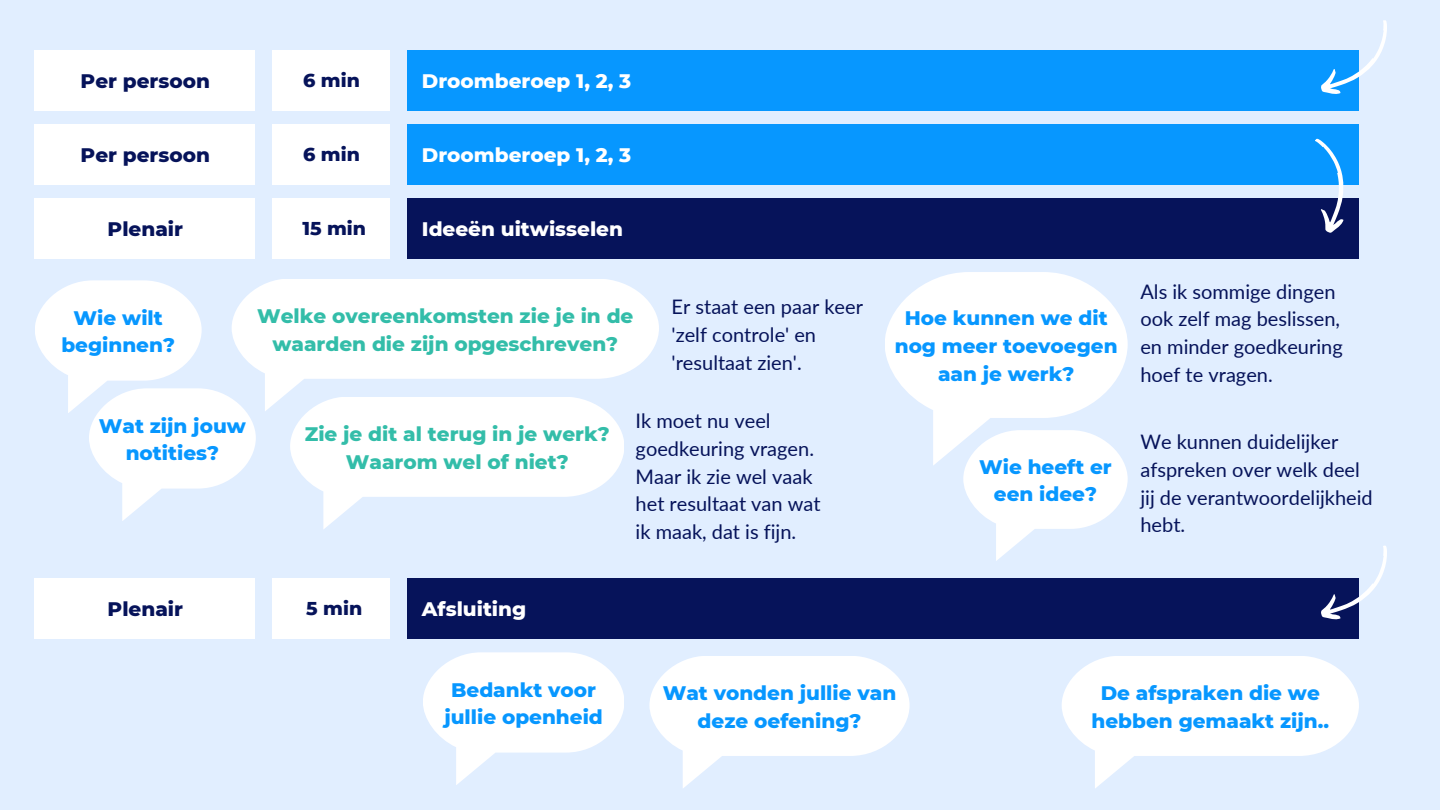
<style>
.page{position:relative;width:1440px;height:810px;background:#e1eeff}
.page>*{position:absolute;margin:0;border:0;box-sizing:border-box;transform-origin:0 0}
.t1{font:20px/27.8px "Lato";color:#06135a}
.t2{font:800 20px/27.8px "Montserrat";color:#0797ff;text-align:center}
.t3{font:800 20px/27.8px "Montserrat";color:#33bda9;text-align:center}
.t4{font:800 20px "Montserrat";color:#fff}
.t5{font:800 20px "Montserrat";color:#06135a}
.t6{font:800 19px "Montserrat";color:#06135a}
</style>
<div class="page">
<div style="left:407px;top:50px;width:952px;height:61px;background:#0797ff"></div>
<div style="left:35px;top:50px;width:220px;height:61px;background:#fff"></div>
<div style="left:272px;top:50px;width:118px;height:61px;background:#fff"></div>
<div style="left:407px;top:125px;width:952px;height:60px;background:#0797ff"></div>
<div style="left:35px;top:125px;width:220px;height:60px;background:#fff"></div>
<div style="left:272px;top:125px;width:118px;height:60px;background:#fff"></div>
<div style="left:407px;top:198px;width:952px;height:61px;background:#06135a"></div>
<div style="left:35px;top:198px;width:220px;height:61px;background:#fff"></div>
<div style="left:272px;top:198px;width:118px;height:61px;background:#fff"></div>
<svg style="left:35px;top:280px;width:167px;height:101px"></svg>
<div style="left:232px;top:279px;width:427px;height:100px;background:#fff"></div>
<svg style="left:290px;top:397px;width:334px;height:100px;background:#fcfdff"></svg>
<svg style="left:89px;top:388px;width:167px;height:101px"></svg>
<svg style="left:885px;top:272px;width:243px;height:146px"></svg>
<svg style="left:963px;top:430px;width:165px;height:99px"></svg>
<div style="left:407px;top:579px;width:952px;height:60px;background:#06135a"></div>
<div style="left:35px;top:579px;width:220px;height:60px;background:#fff"></div>
<div style="left:272px;top:579px;width:118px;height:60px;background:#fff"></div>
<svg style="left:423px;top:652px;width:201px;height:101px;background:#fafcff"></svg>
<svg style="left:649px;top:656px;width:261px;height:100px;background:#fbfdff"></svg>
<svg style="left:1062px;top:656px;width:297px;height:100px;background:#fcfdff"></svg>
<svg style="left:1321px;top:20px;width:66px;height:74px"></svg>
<svg style="left:1315px;top:545px;width:72px;height:75px"></svg>
<svg style="left:1315px;top:138px;width:29px;height:95px"></svg>
<p class="t5" style="left:81px;top:69px;width:131px">Per persoon</p>
<p class="t6" style="left:303px;top:69px;width:58px">6 min</p>
<p class="t4" style="left:422px;top:69px;width:211px">Droomberoep 1, 2, 3</p>
<p class="t5" style="left:81px;top:143px;width:131px">Per persoon</p>
<p class="t6" style="left:303px;top:143px;width:58px">6 min</p>
<p class="t4" style="left:422px;top:143px;width:211px">Droomberoep 1, 2, 3</p>
<p class="t5" style="left:108px;top:216px;width:77px">Plenair</p>
<p class="t6" style="left:302px;top:216px;width:65px">15 min</p>
<p class="t4" style="left:422px;top:216px;width:203px">Ideeën uitwisselen</p>
<p class="t2" style="left:61px;top:304px;width:115px">Wie wilt beginnen?</p>
<p class="t3" style="left:257px;top:302px;width:378px">Welke overeenkomsten zie je in de waarden die zijn opgeschreven?</p>
<p class="t1" style="left:672px;top:293px;width:193px">Er staat een paar keer 'zelf controle' en 'resultaat zien'.</p>
<p class="t2" style="left:99px;top:412px;width:149px">Wat zijn jouw notities?</p>
<p class="t3" style="left:305px;top:420px;width:307px">Zie je dit al terug in je werk?<br>Waarom wel of niet?</p>
<p class="t5" style="left:108px;top:597px;width:77px">Plenair</p>
<p class="t6" style="left:306px;top:597px;width:58px">5 min</p>
<p class="t4" style="left:422px;top:597px;width:106px">Afsluiting</p>
<p class="t1" style="left:636px;top:407px;width:186px">Ik moet nu veel goedkeuring vragen.<br>Maar ik zie wel vaak het resultaat van wat ik maak, dat is fijn.</p>
<p class="t2" style="left:895px;top:304px;width:224px">Hoe kunnen we dit nog meer toevoegen aan je werk?</p>
<p class="t2" style="left:979px;top:453px;width:134px">Wie heeft er een idee?</p>
<p class="t1" style="left:1140px;top:277px;width:204px">Als ik sommige dingen ook zelf mag beslissen, en minder goedkeuring hoef te vragen.</p>
<p class="t1" style="left:1140px;top:428px;width:234px">We kunnen duidelijker afspreken over welk deel jij de verantwoordelijkheid hebt.</p>
<p class="t2" style="left:444px;top:676px;width:160px">Bedankt voor jullie openheid</p>
<p class="t2" style="left:663px;top:679px;width:235px">Wat vonden jullie van deze oefening?</p>
<p class="t2" style="left:1092px;top:679px;width:239px">De afspraken die we hebben gemaakt zijn..</p>
</div>
